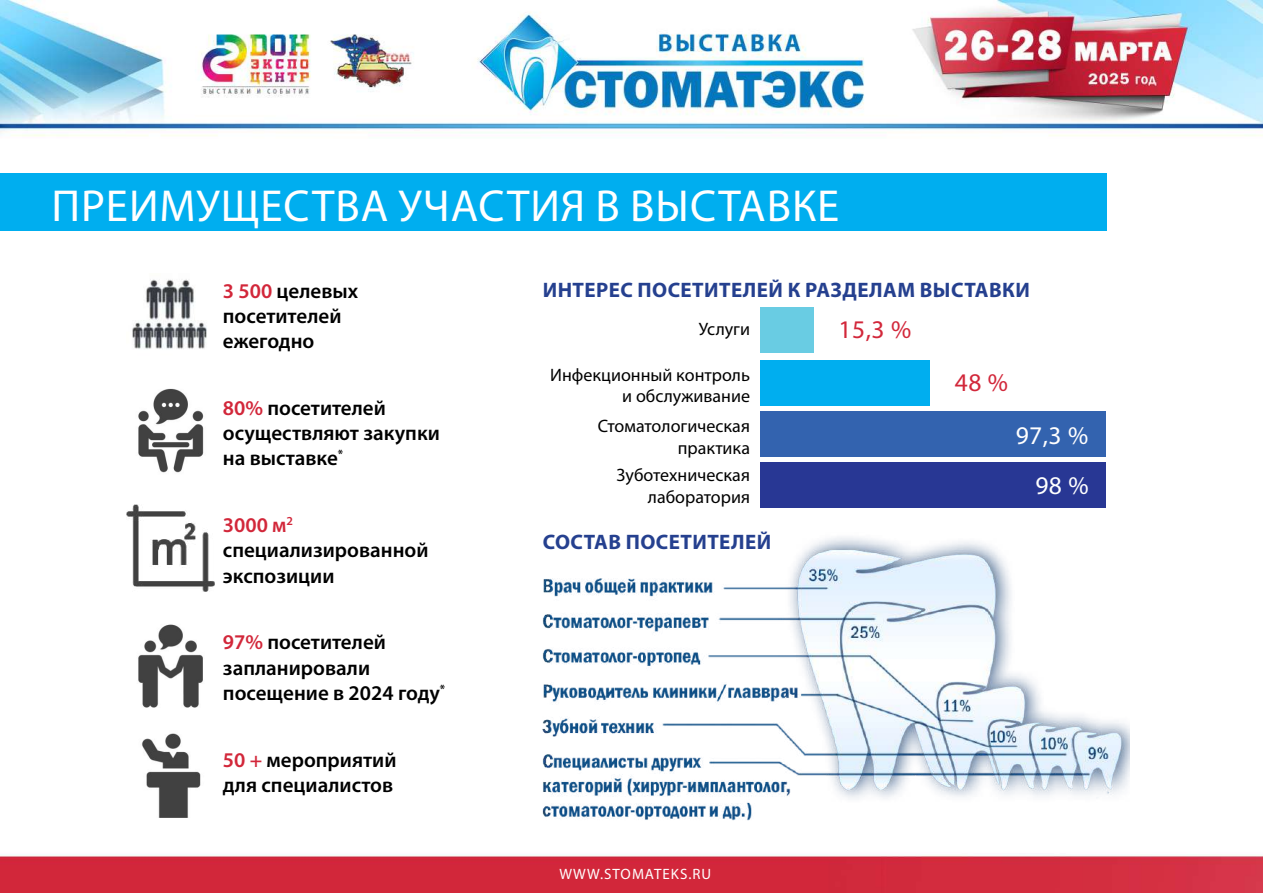
<style>
.page{position:relative;width:1263px;height:893px;background:#fff}
.page>*{position:absolute;margin:0;border:0;box-sizing:border-box;transform-origin:0 0}
.t1{font:45px "Myriad Pro";letter-spacing:.02em;color:#fff}
.t2{font:25.5px "Myriad Pro";color:#fff}
.t3{font:25.5px "Myriad Pro";color:#d2273a}
.t4{font:600 21px/25.2px "Myriad Pro";color:#000}
.t5{font:700 21px "Myriad Pro";letter-spacing:.02em;color:#25408f}
.t6{font:18px/21.6px "Myriad Pro";color:#000;text-align:right}
.t7{font:15px "Myriad Pro";letter-spacing:.07em;color:#fff}
.s1{color:#d2273a}
</style>
<div class="page">
<img style="left:0;top:0;width:1263px;height:893px">
<img style="left:543px;top:532px;width:587px;height:291px">
<div style="left:760px;top:462px;width:346px;height:45px;background:#283794"></div>
<div style="left:760px;top:411px;width:346px;height:45px;background:#3363af"></div>
<div style="left:760px;top:360px;width:169px;height:46px;background:#00aeef"></div>
<div style="left:760px;top:307px;width:54px;height:45px;background:#69cce3"></div>
<img style="left:127px;top:274px;width:88px;height:81px">
<img style="left:127px;top:505px;width:87px;height:86px">
<img style="left:126px;top:730px;width:89px;height:88px">
<img style="left:127px;top:388px;width:88px;height:87px">
<img style="left:126px;top:620px;width:89px;height:94px">
<div style="left:0;top:173px;width:1106px;height:58px;background:#00aeef"></div>
<h1 class="t1" style="left:51px;top:178px;width:789px">ПРЕИМУЩЕСТВА УЧАСТИЯ В ВЫСТАВКЕ</h1>
<p class="t4" style="left:223px;top:278px;width:137px"><span class="s1">3 500</span> целевых посетителей ежегодно</p>
<p class="t4" style="left:223px;top:395px;width:218px"><span class="s1">80%</span> посетителей осуществляют закупки на выставке<sup>*</sup></p>
<p class="t4" style="left:223px;top:512px;width:207px"><span class="s1">3000 м</span><sup>2 </sup>специализированной экспозиции</p>
<p class="t4" style="left:223px;top:629px;width:224px"><span class="s1">97%</span> посетителей запланировали посещение в 2024 году<sup>*</sup></p>
<p class="t4" style="left:223px;top:746px;width:175px"><span class="s1">50 +</span> мероприятий для специалистов</p>
<p class="t5" style="left:543px;top:277px;width:489px">ИНТЕРЕС ПОСЕТИТЕЛЕЙ К РАЗДЕЛАМ ВЫСТАВКИ</p>
<p class="t6" style="left:699px;top:318px;width:53px">Услуги</p>
<p class="t6" style="left:550px;top:363px;width:201px">Инфекционный контроль и обслуживание</p>
<p class="t6" style="left:598px;top:415px;width:154px">Стоматологическая практика</p>
<p class="t6" style="left:617px;top:464px;width:135px">Зуботехническая лаборатория</p>
<p class="t5" style="left:543px;top:528px;width:230px">СОСТАВ ПОСЕТИТЕЛЕЙ</p>
<p class="t3" style="left:839px;top:314px;width:74px">15,3 %</p>
<p class="t3" style="left:955px;top:367px;width:55px">48 %</p>
<p class="t2" style="left:1016px;top:420px;width:74px">97,3 %</p>
<p class="t2" style="left:1035px;top:470px;width:55px">98 %</p>
<p class="t7" style="left:559px;top:864px;width:153px">WWW.STOMATEKS.RU</p>
</div>
